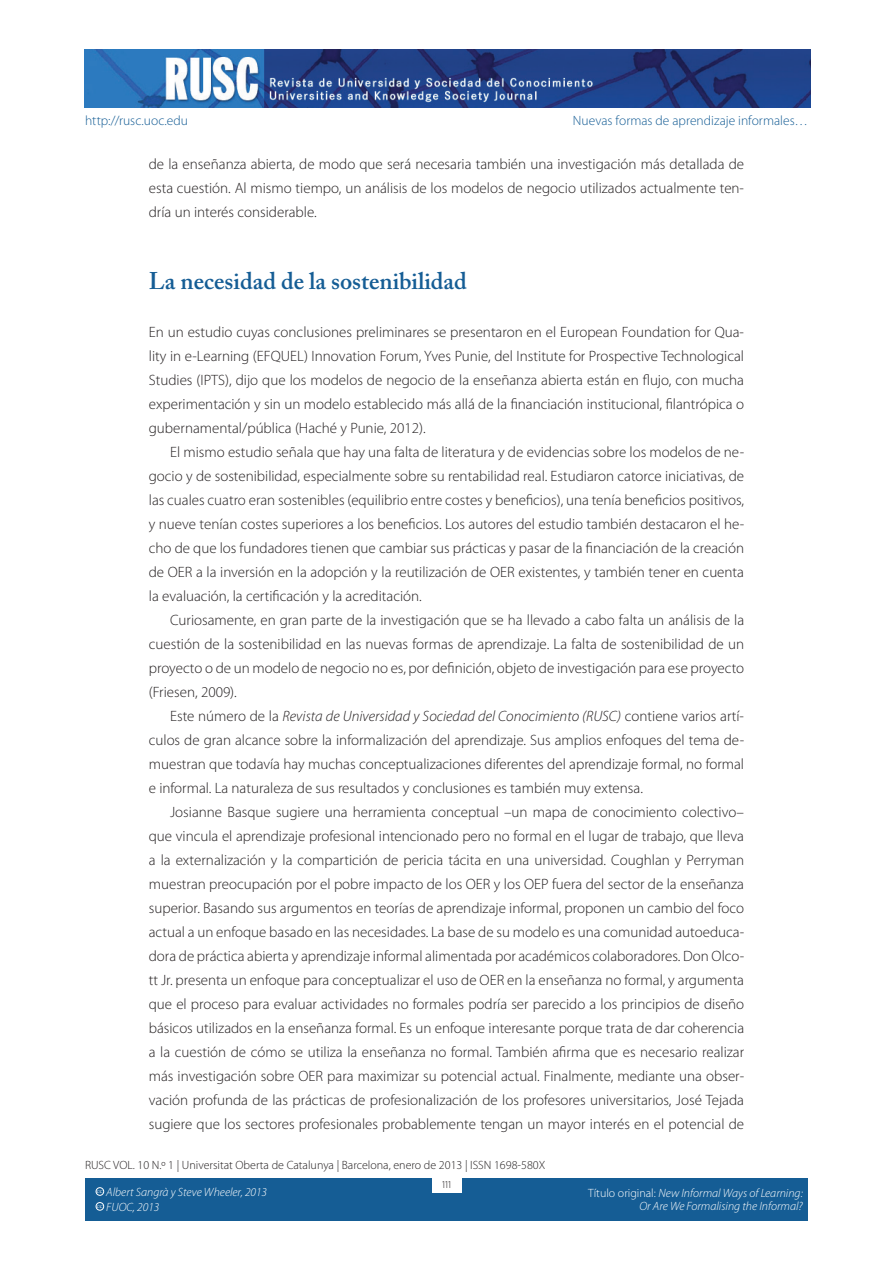
<style>
.page{position:relative;width:893px;height:1263px;background:#fff}
.page>*{position:absolute;margin:0;border:0;box-sizing:border-box;transform-origin:0 0}
.t1{font:600 24px "Adobe Caslon Pro";color:#155d95}
.t2{font:300 15px/24px "Myriad Pro";color:#231f20;text-align:justify}
.t3{font:300 13.5px "Myriad Pro";color:#155d95}
.t4{font:italic 300 12px/15px "Myriad Pro";color:#fff}
.t5{font:300 12px "Myriad Pro";color:#231f20}
.t6{font:600 3.9px "Adobe Caslon Pro";color:#fff}
.s1{font-style:italic}
.s2{font-style:normal}
</style>
<div class="page">
<div style="left:85px;top:1178px;width:723px;height:42px;background:#155d95"></div>
<div style="left:432px;top:1176px;width:29px;height:17px;background:#fff"></div>
<div style="left:96px;top:1187px;width:8px;height:8px;border:1px solid #fff;border-radius:50%"></div>
<div style="left:96px;top:1202px;width:8px;height:8px;border:1px solid #fff;border-radius:50%"></div>
<img style="left:85px;top:50px;width:725px;height:57px">
<p class="t3" style="left:85px;top:113px;width:105px">http://rusc.uoc.edu</p>
<p class="t3" style="left:573px;top:113px;width:236px">Nuevas formas de aprendizaje informales…</p>
<p class="t2" style="left:149px;top:152px;width:597px">de la enseñanza abierta, de modo que será necesaria también una investigación más detallada de esta cuestión. Al mismo tiempo, un análisis de los modelos de negocio utilizados actualmente ten&shy;dría un interés considerable.</p>
<h1 class="t1" style="left:149px;top:266px;width:320px">La necesidad de la sostenibilidad</h1>
<p class="t2" style="left:149px;top:320px;width:597px">En un estudio cuyas conclusiones preliminares se presentaron en el European Foundation for Qua&shy;lity in e-Learning (EFQUEL) Innovation Forum, Yves Punie, del Institute for Prospective Technological Studies (IPTS), dijo que los modelos de negocio de la enseñanza abierta están en flujo, con mucha experimentación y sin un modelo establecido más allá de la financiación institucional, filantrópica o gubernamental/pública (Haché y Punie, 2012).</p>
<p class="t2" style="left:149px;top:440px;width:597px;text-indent:21px">El mismo estudio señala que hay una falta de literatura y de evidencias sobre los modelos de ne&shy;gocio y de sostenibilidad, especialmente sobre su rentabilidad real. Estudiaron catorce iniciativas, de las cuales cuatro eran sostenibles (equilibrio entre costes y beneficios), una tenía beneficios positivos, y nueve tenían costes superiores a los beneficios. Los autores del estudio también destacaron el he&shy;cho de que los fundadores tienen que cambiar sus prácticas y pasar de la financiación de la creación de OER a la inversión en la adopción y la reutilización de OER existentes, y también tener en cuenta la evaluación, la certificación y la acreditación.</p>
<p class="t2" style="left:149px;top:608px;width:597px;text-indent:21px">Curiosamente, en gran parte de la investigación que se ha llevado a cabo falta un análisis de la cuestión de la sostenibilidad en las nuevas formas de aprendizaje. La falta de sostenibilidad de un proyecto o de un modelo de negocio no es, por definición, objeto de investigación para ese proyecto (Friesen, 2009).</p>
<p class="t2" style="left:149px;top:704px;width:597px;text-indent:21px">Este número de la <span class="s1">Revista de Universidad y Sociedad del Conocimiento (RUSC)</span> contiene varios artí&shy;culos de gran alcance sobre la informalización del aprendizaje. Sus amplios enfoques del tema de&shy;muestran que todavía hay muchas conceptualizaciones diferentes del aprendizaje formal, no formal e informal. La naturaleza de sus resultados y conclusiones es también muy extensa.</p>
<p class="t2" style="left:149px;top:800px;width:597px;text-indent:21px">Josianne Basque sugiere una herramienta conceptual –un mapa de conocimiento colectivo– que vincula el aprendizaje profesional intencionado pero no formal en el lugar de trabajo, que lleva a la externalización y la compartición de pericia tácita en una universidad. Coughlan y Perryman muestran preocupación por el pobre impacto de los OER y los OEP fuera del sector de la enseñanza superior. Basando sus argumentos en teorías de aprendizaje informal, proponen un cambio del foco actual a un enfoque basado en las necesidades. La base de su modelo es una comunidad autoeduca&shy;dora de práctica abierta y aprendizaje informal alimentada por académicos colaboradores. Don Olco&shy;tt Jr. presenta un enfoque para conceptualizar el uso de OER en la enseñanza no formal, y argumenta que el proceso para evaluar actividades no formales podría ser parecido a los principios de diseño básicos utilizados en la enseñanza formal. Es un enfoque interesante porque trata de dar coherencia a la cuestión de cómo se utiliza la enseñanza no formal. También afirma que es necesario realizar más investigación sobre OER para maximizar su potencial actual. Finalmente, mediante una obser&shy;vación profunda de las prácticas de profesionalización de los profesores universitarios, José Tejada sugiere que los sectores profesionales probablemente tengan un mayor interés en el potencial de</p>
<p class="t5" style="left:85px;top:1158px;width:462px">RUSC VOL. 10 N.º 1 | Universitat Oberta de Catalunya | Barcelona, enero de 2013 | ISSN 1698-580X</p>
<p class="t4" style="left:106px;top:1185px;width:162px">Albert Sangrà y Steve Wheeler, 2013<br>FUOC, 2013</p>
<p class="t6" style="left:97px;top:1189px;width:7px">CC</p>
<p class="t6" style="left:97px;top:1204px;width:7px">CC</p>
<p class="t4" style="left:588px;top:1186px;width:216px;line-height:13.5px;text-align:right"><span class="s2">Título original:</span> New Informal Ways of Learning:<br>Or Are We Formalising the Informal?</p>
</div>
